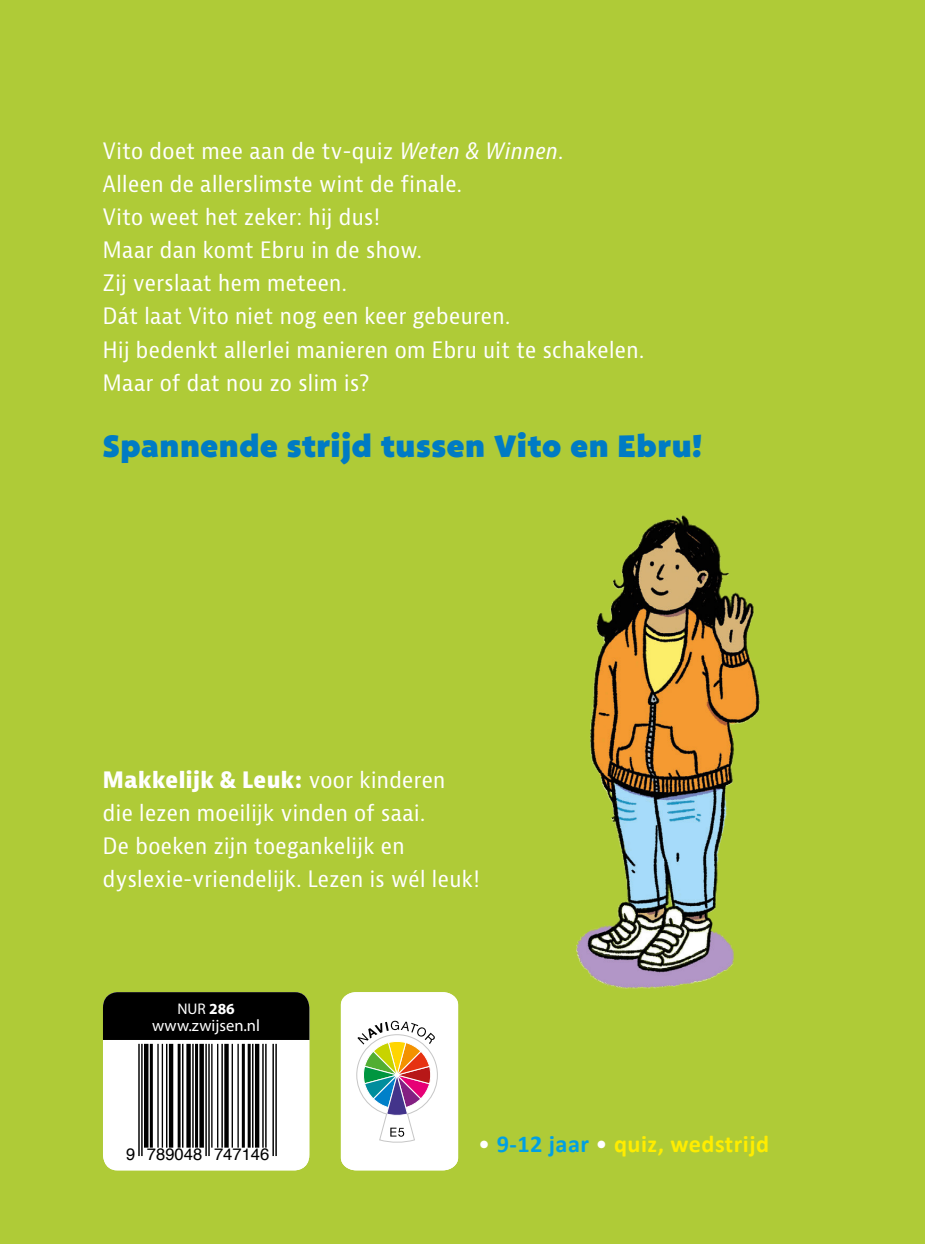
<style>
.page{position:relative;width:925px;height:1244px;background:#afcb37}
.page>*{position:absolute;margin:0;border:0;box-sizing:border-box;transform-origin:0 0}
.t1{font:30.82px "Bango Pro";letter-spacing:.02em;color:#007bc4}
.t2{font:700 24.3px "Calibri";letter-spacing:.02em;color:#ffed00}
.t3{font:condensed 22.05px/33.1px "Bernina Sans";letter-spacing:.02em;color:#fff}
.t4{font:16.65px "Helvetica";color:#000}
.t5{font:16.65px "Myriad Pro";color:#fff}
.t6{font:15.53px "Myriad Pro";color:#fff}
.s1{font-style:italic}
.s2{font-weight:700}
.s3{font-weight:400;color:#fff}
.s4{color:#009fe3}
</style>
<div class="page">
<div style="left:103px;top:992px;width:206px;height:178px;background:#fff;border-radius:15px"></div>
<hr style="left:275px;top:1044px;width:2px;height:112px;background:#000">
<hr style="left:272px;top:1044px;width:2px;height:112px;background:#000">
<hr style="left:265px;top:1044px;width:2px;height:103px;background:#000">
<hr style="left:262px;top:1044px;width:2px;height:103px;background:#000">
<hr style="left:255px;top:1044px;width:4px;height:103px;background:#000">
<hr style="left:252px;top:1044px;width:1px;height:103px;background:#000">
<hr style="left:248px;top:1044px;width:3px;height:103px;background:#000">
<hr style="left:242px;top:1044px;width:3px;height:103px;background:#000">
<hr style="left:237px;top:1044px;width:2px;height:103px;background:#000">
<hr style="left:232px;top:1044px;width:1px;height:103px;background:#000">
<div style="left:224px;top:1044px;width:5px;height:103px;background:#000"></div>
<hr style="left:221px;top:1044px;width:2px;height:103px;background:#000">
<hr style="left:217px;top:1044px;width:1px;height:103px;background:#000">
<hr style="left:211px;top:1044px;width:2px;height:103px;background:#000">
<hr style="left:208px;top:1044px;width:2px;height:112px;background:#000">
<hr style="left:205px;top:1044px;width:2px;height:112px;background:#000">
<div style="left:199px;top:1044px;width:5px;height:103px;background:#000"></div>
<hr style="left:195px;top:1044px;width:3px;height:103px;background:#000">
<hr style="left:192px;top:1044px;width:2px;height:103px;background:#000">
<div style="left:186px;top:1044px;width:5px;height:103px;background:#000"></div>
<hr style="left:182px;top:1044px;width:1px;height:103px;background:#000">
<hr style="left:178px;top:1044px;width:3px;height:103px;background:#000">
<hr style="left:169px;top:1044px;width:4px;height:103px;background:#000">
<hr style="left:166px;top:1044px;width:1px;height:103px;background:#000">
<hr style="left:162px;top:1044px;width:1px;height:103px;background:#000">
<hr style="left:157px;top:1044px;width:2px;height:103px;background:#000">
<hr style="left:150px;top:1044px;width:3px;height:103px;background:#000">
<hr style="left:144px;top:1044px;width:4px;height:103px;background:#000">
<hr style="left:141px;top:1044px;width:2px;height:112px;background:#000">
<hr style="left:138px;top:1044px;width:2px;height:112px;background:#000">
<div style="left:103px;top:992px;width:206px;height:48px;background:#000"></div>
<svg style="left:341px;top:992px;width:117px;height:178px;background:#e7e4de"></svg>
<img style="left:576px;top:515px;width:184px;height:474px">
<p class="t3" style="left:103px;top:135px;width:543px">Vito doet mee aan de tv-quiz <span class="s1">Weten &amp; Winnen</span>.<br>Alleen de allerslimste wint de finale.<br>Vito weet het zeker: hij dus!<br>Maar dan komt Ebru in de show.<br>Zij verslaat hem meteen.<br>Dát laat Vito niet nog een keer gebeuren.<br>Hij bedenkt allerlei manieren om Ebru uit te schakelen.<br>Maar of dat nou zo slim is?</p>
<p class="t1" style="left:103px;top:428px;width:601px">Spannende strijd tussen Vito en Ebru!</p>
<p class="t3" style="left:103px;top:763px;width:378px"><span class="s2">Makkelijk &amp; Leuk:</span> voor kinderen die lezen moeilijk vinden of saai.<br>De boeken zijn toegankelijk en dyslexie-vriendelijk. Lezen is wél leuk!</p>
<p class="t6" style="left:177px;top:999px;width:59px">NUR <span class="s2">286</span></p>
<p class="t5" style="left:152px;top:1015px;width:109px">www.zwijsen.nl</p>
<p class="t4" style="left:126px;top:1141px;width:145px">9 789048 747146</p>
<p class="t4" style="left:232px;top:1141px;width:38px">4893</p>
<p class="t2" style="left:478px;top:1126px;width:292px"><span class="s3">•</span> <span class="s4">9-12 jaar</span> <span class="s3">•</span> quiz, wedstrijd</p>
</div>
